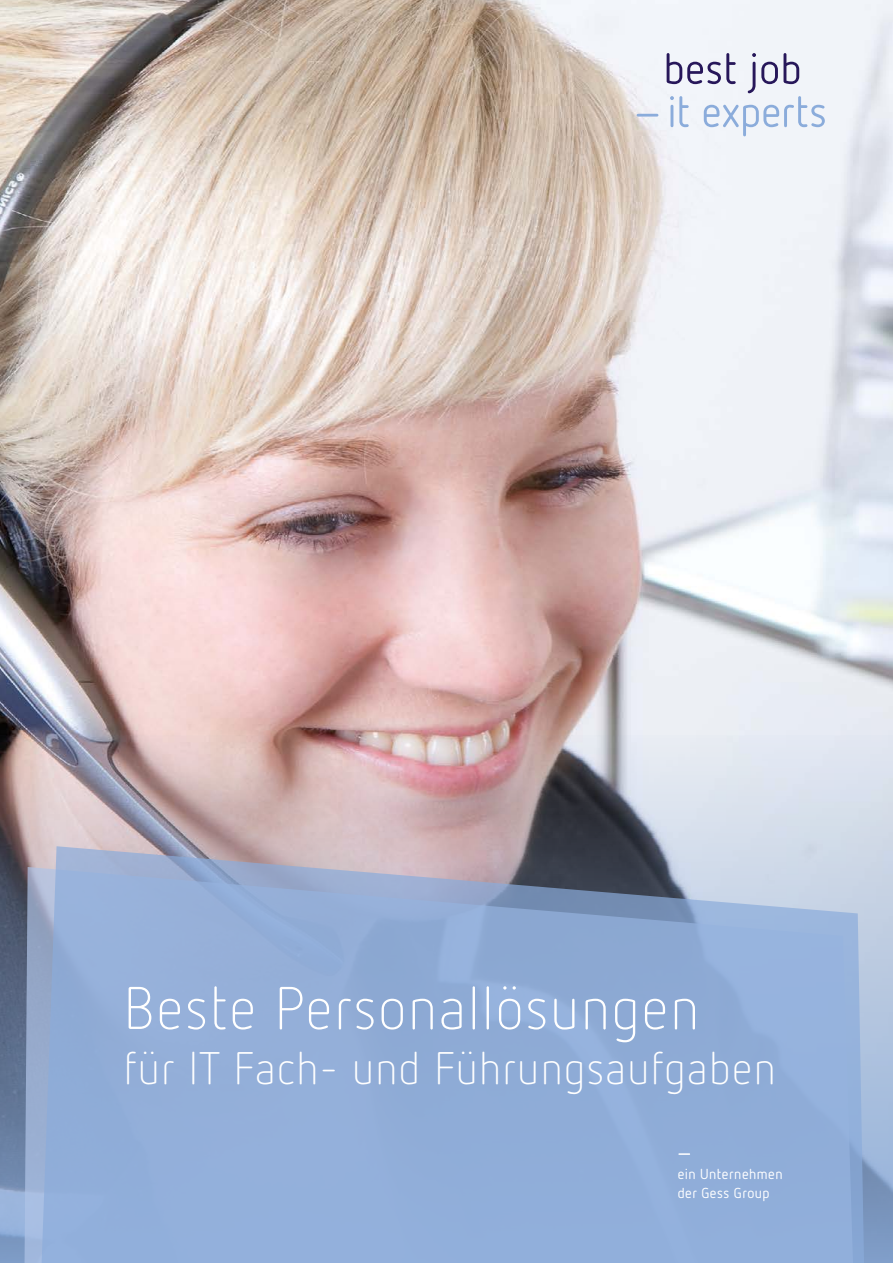
<style>
.page{position:relative;width:893px;height:1263px;background:#fff}
.page>*{position:absolute;margin:0;border:0;box-sizing:border-box;transform-origin:0 0}
.t1{font:300 60px "Netto OT";letter-spacing:.03em;color:#fff}
.t2{font:300 45.6px "Netto OT";letter-spacing:.03em;color:#fff}
.t3{font:14.4px/19.2px "Netto OT";letter-spacing:.035em;color:#fff}
</style>
<div class="page">
<img style="left:0;top:0;width:893px;height:735px">
<svg style="left:637px;top:53px;width:188px;height:83px"></svg>
<img style="left:0;top:735px;width:893px;height:528px">
<svg style="left:35px;top:846px;width:853px;height:417px;fill:#92afd9"></svg>
<svg style="left:678px;top:1153px;width:12px;height:2px"></svg>
<h1 class="t1" style="left:124px;top:971px;width:577px">Beste Personallösungen</h1>
<p class="t2" style="left:124px;top:1040px;width:654px">für IT Fach- und Führungsaufgaben</p>
<p class="t3" style="left:678px;top:1164px;width:106px">ein Unternehmen der Gess Group</p>
</div>
